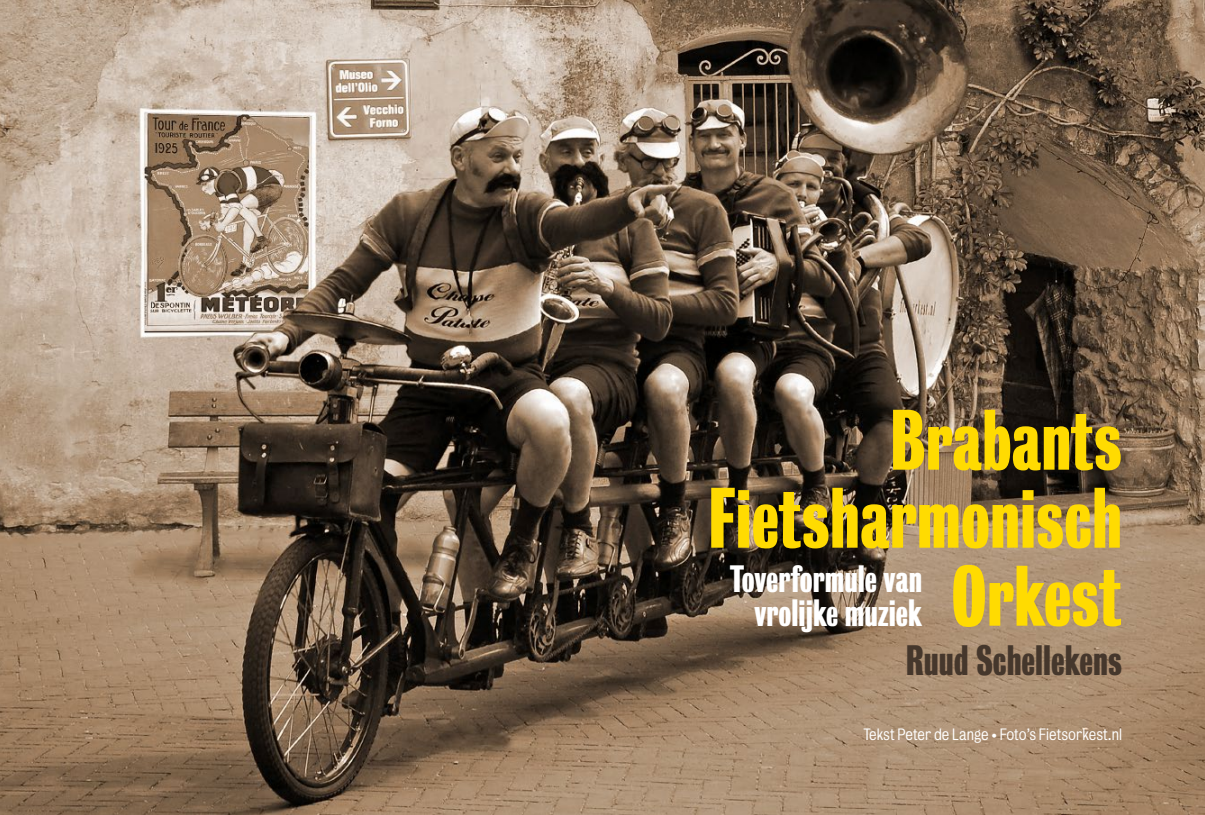
<style>
.page{position:relative;width:1205px;height:815px;background:#fff}
.page>*{position:absolute;margin:0;border:0;box-sizing:border-box;transform-origin:0 0}
.t1{font:78px/78px "Bureau Grotesque One Seven";color:#ffdb01;text-align:right}
.t2{font:38.75px "Bureau Grotesque One Seven";color:#45372c}
.t3{font:34.62px/33.2px "Bureau Grotesque One Seven";color:#fff;text-align:right}
.t4{font:15px "Bureau Grotesque Five One";color:#fff}
.s1{font-size:11.25px}
</style>
<div class="page">
<img style="left:0;top:0;width:1205px;height:815px">
<h1 class="t1" style="left:708px;top:402px;width:415px">Brabants<br>Fietsharmonisch<br>Orkest</h1>
<h3 class="t3" style="left:730px;top:563px;width:194px">Toverformule van vrolijke muziek</h3>
<h2 class="t2" style="left:906px;top:639px;width:218px">Ruud Schellekens</h2>
<p class="t4" style="left:863px;top:725px;width:260px">Tekst Peter de Lange <span class="s1">•</span> Foto’s Fietsorkest.nl</p>
</div>
